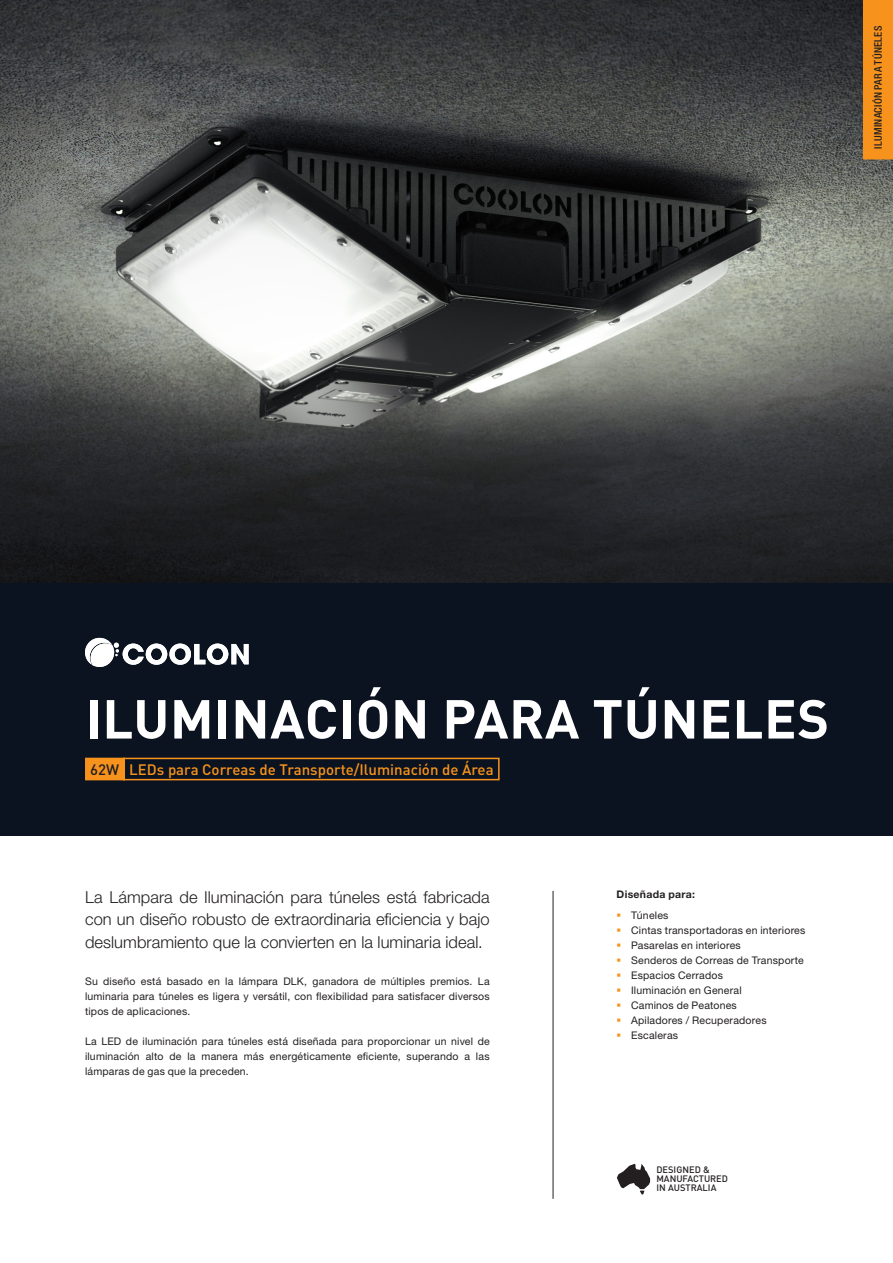
<style>
.page{position:relative;width:893px;height:1263px;background:#fff}
.page>*{position:absolute;margin:0;border:0;box-sizing:border-box;transform-origin:0 0}
.t1{font:700 54px "DIN Pro";letter-spacing:.01em;color:#fff}
.t2{font:300 16.5px/22.5px "Helvetica Neue LT Std";letter-spacing:.005em;color:#231f20;text-align:justify}
.t3{font:500 15px "DIN Pro";color:#f7931d}
.t4{font:500 15px "DIN Pro";color:#231f20}
.t5{font:10.5px/15px "Helvetica Neue LT Std";letter-spacing:.02em;color:#231f20;text-align:justify}
.icon_ft_-_body{font:500 condensed 10.5px "Helvetica Neue LT Std";letter-spacing:.025em;color:#231f20}
.t6{font:700 10.5px "Helvetica Neue LT Std";letter-spacing:.025em;color:#231f20}
.t7{font:500 9.3px/9.3px "DIN Pro";color:#231f20}
</style>
<div class="page">
<div style="left:0;top:583px;width:893px;height:253px;background:#0b1320"></div>
<hr style="left:553px;top:891px;width:1px;height:308px;background:#231f20">
<svg style="left:617px;top:1164px;width:33px;height:31px"></svg>
<img style="left:0;top:0;width:893px;height:583px">
<svg style="left:85px;top:638px;width:164px;height:29px"></svg>
<div style="left:85px;top:758px;width:40px;height:22px;background:#f7931d"></div>
<div style="left:123px;top:758px;width:377px;height:22px;border:2px solid #f7931d"></div>
<div style="left:863px;top:0;width:30px;height:159px;background:#f7931d"></div>
<p class="icon_ft_-_body" style="left:872px;top:149px;width:124px;rotate:-90deg">ILUMINACIÓN PARA TÚNELES</p>
<p class="t1" style="left:85px;top:682px;width:745px">ILUMINACIÓN PARA TÚNELES</p>
<p class="t4" style="left:90px;top:759px;width:31px">62W</p>
<p class="t3" style="left:129px;top:759px;width:366px">LEDs para Correas de Transporte/Iluminación de Área</p>
<p class="t2" style="left:85px;top:885px;width:406px">La Lámpara de Iluminación para túneles está fabricada con un diseño robusto de extraordinaria eficiencia y bajo deslumbramiento que la convierten en la luminaria ideal.</p>
<p class="t5" style="left:85px;top:974px;width:406px">Su diseño está basado en la lámpara DLK, ganadora de múltiples premios. La luminaria para túneles es ligera y versátil, con flexibilidad para satisfacer diversos tipos de aplicaciones.</p>
<p class="t5" style="left:85px;top:1034px;width:406px">La LED de iluminación para túneles está diseñada para proporcionar un nivel de iluminación alto de la manera más energéticamente eficiente, superando a las lámparas de gas que la preceden.</p>
<p class="t6" style="left:617px;top:888px;width:80px">Diseñada para:</p>
<p class="t5" style="left:631px;top:907px;width:39px">Túneles</p>
<p class="t5" style="left:631px;top:922px;width:176px">Cintas transportadoras en interiores</p>
<p class="t5" style="left:631px;top:937px;width:111px">Pasarelas en interiores</p>
<p class="t5" style="left:631px;top:952px;width:174px">Senderos de Correas de Transporte</p>
<p class="t5" style="left:631px;top:967px;width:93px">Espacios Cerrados</p>
<p class="t5" style="left:631px;top:982px;width:112px">Iluminación en General</p>
<p class="t5" style="left:631px;top:997px;width:107px">Caminos de Peatones</p>
<p class="t5" style="left:631px;top:1012px;width:137px">Apiladores / Recuperadores</p>
<p class="t5" style="left:631px;top:1027px;width:49px">Escaleras</p>
<p class="t7" style="left:656px;top:1164px;width:73px">DESIGNED &amp;<br>MANUFACTURED<br>IN AUSTRALIA</p>
</div>
